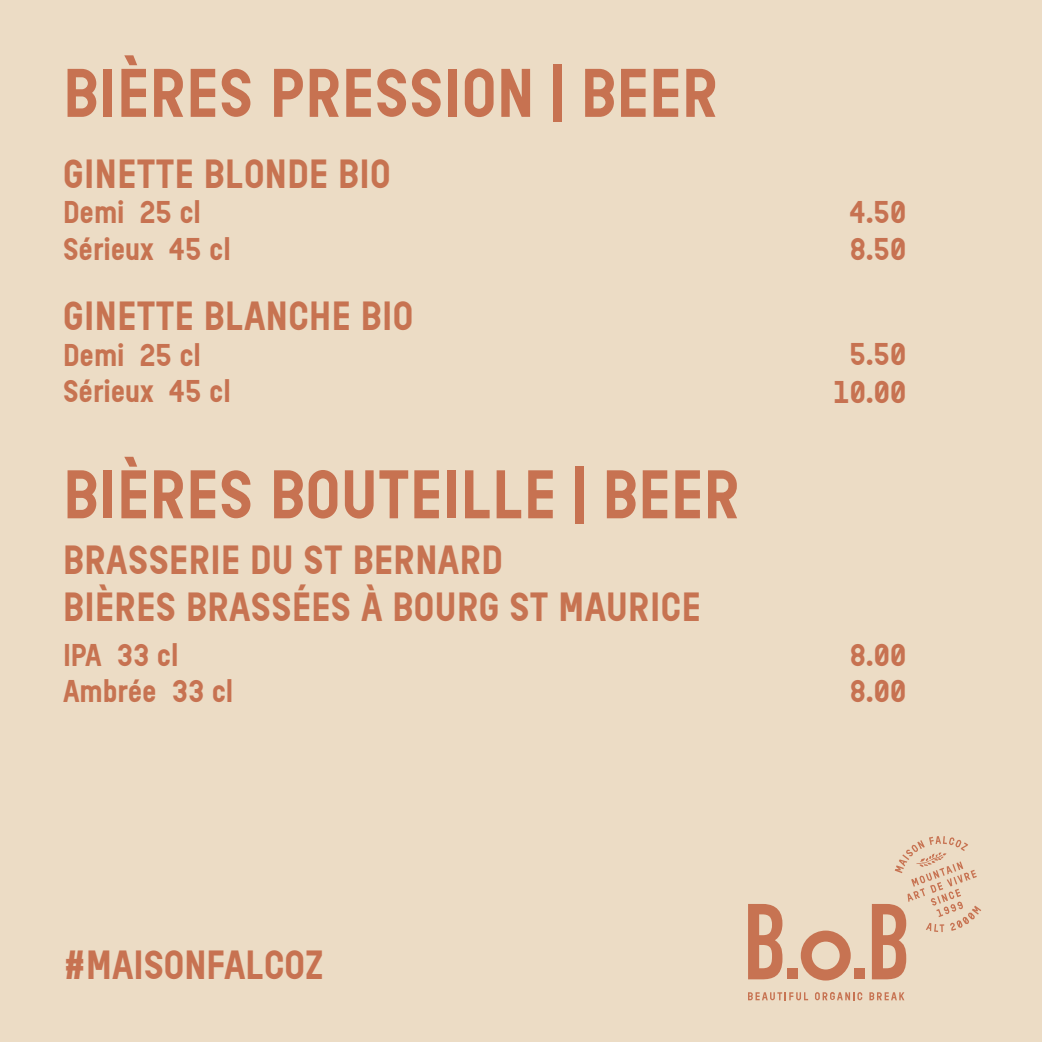
<style>
.page{position:relative;width:1042px;height:1042px;background:#ecdcc5}
.page>*{position:absolute;margin:0;border:0;box-sizing:border-box;transform-origin:0 0}
.t1{font:700 64.75px "Reglo";letter-spacing:.01em;color:#c77251}
.t2{font:700 38.5px/46.2px "Reglo";letter-spacing:.01em;color:#c77351}
.t3{font:700 38.5px "Reglo";color:#c77251}
.t4{font:700 29.75px/36.2px "Reglo";color:#c77351}
.t5{font:700 29.75px "Reglo";color:#c77251}
.s1{color:#c77251}
</style>
<div class="page">
<div style="left:787px;top:968px;width:10px;height:11px;background:#c77352"></div>
<div style="left:854px;top:968px;width:11px;height:11px;background:#c77352"></div>
<svg style="left:748px;top:992px;width:60px;height:8px"></svg>
<svg style="left:815px;top:992px;width:47px;height:8px"></svg>
<svg style="left:869px;top:992px;width:35px;height:8px"></svg>
<svg style="left:801px;top:930px;width:50px;height:50px"></svg>
<svg style="left:748px;top:904px;width:34px;height:75px"></svg>
<svg style="left:872px;top:836px;width:109px;height:143px"></svg>
<div style="left:553px;top:64px;width:9px;height:58px;background:#c77251"></div>
<div style="left:575px;top:466px;width:8px;height:57px;background:#c77251"></div>
<h1 class="t1" style="left:63px;top:55px;width:656px">BIÈRES PRESSION BEER</h1>
<p class="t2" style="left:63px;top:151px;width:329px">GINETTE BLONDE BIO</p>
<p class="t4" style="left:63px;top:194px;width:169px">Demi <span class="s1">25 cl<br></span>Sérieux <span class="s1">45 cl</span></p>
<p class="t2" style="left:63px;top:293px;width:352px">GINETTE BLANCHE BIO</p>
<p class="t4" style="left:63px;top:337px;width:169px">Demi <span class="s1">25 cl<br></span>Sérieux <span class="s1">45 cl</span></p>
<h1 class="t1" style="left:63px;top:457px;width:678px">BIÈRES BOUTEILLE BEER</h1>
<p class="t2" style="left:63px;top:537px;width:639px">BRASSERIE DU ST BERNARD<br>BIÈRES BRASSÉES À BOURG ST MAURICE</p>
<p class="t4" style="left:63px;top:637px;width:172px">IPA <span class="s1">33 cl<br></span>Ambrée <span class="s1">33 cl</span></p>
<p class="t5" style="left:849px;top:194px;width:59px">4.50</p>
<p class="t5" style="left:849px;top:232px;width:58px">8.50</p>
<p class="t5" style="left:850px;top:337px;width:58px">5.50</p>
<p class="t5" style="left:833px;top:374px;width:74px">10.00</p>
<p class="t5" style="left:849px;top:638px;width:58px">8.00</p>
<p class="t5" style="left:849px;top:674px;width:58px">8.00</p>
<p class="t3" style="left:63px;top:942px;width:262px">#MAISONFALCOZ</p>
</div>
